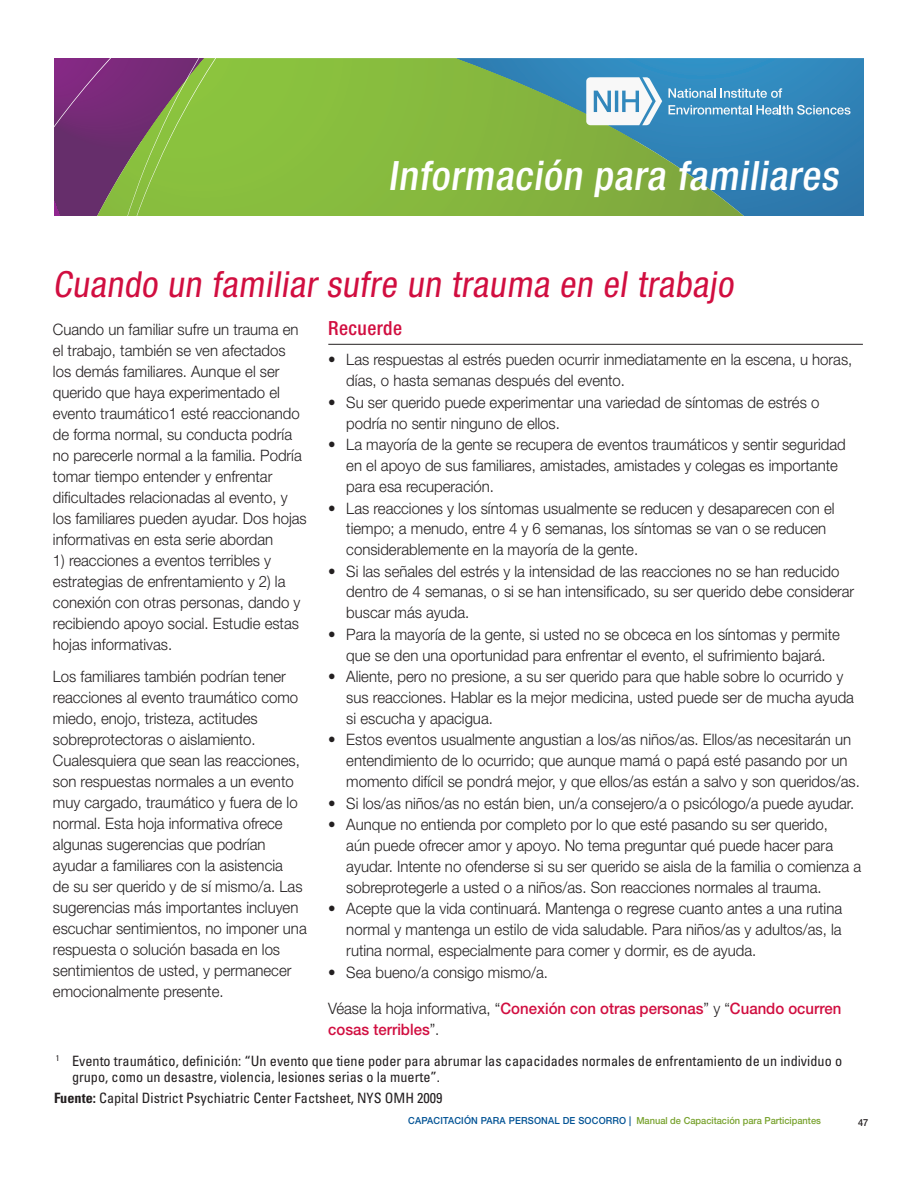
<style>
.page{position:relative;width:918px;height:1188px;background:#fff}
.page>*{position:absolute;margin:0;border:0;box-sizing:border-box;transform-origin:0 0}
.t1{font:500 condensed 40.5px "Helvetica Neue LT Std";color:#fff}
.t2{font:condensed 36px "Helvetica Neue LT Std";color:#d10e40}
.t3{font:500 condensed 19.5px "Helvetica Neue LT Std";letter-spacing:.02em;color:#d10e40}
.t4{font:300 15.75px/21px "Helvetica Neue LT Std";color:#231f20;scale:.95 1}
.t5{font:500 15.75px/21px "Helvetica Neue LT Std";color:#d10e40;scale:.95 1}
.t6{font:condensed 14.25px/16.5px "Univers";color:#231f20}
.t7{font:500 9.75px "Helvetica Neue LT Std";color:#78a22d;scale:.95 1}
.t8{font:500 9.75px "Helvetica Neue LT Std";color:#231f20;scale:.95 1}
.s1{font-weight:300;color:#231f20}
.s2{font-weight:700}
.s3{color:#005294}
</style>
<div class="page">
<svg style="left:54px;top:58px;width:810px;height:158px;background:#6f9c6b"></svg>
<hr style="left:328px;top:344px;width:535px;height:1px;background:#231f20">
<p class="t1" style="left:388px;top:151px;width:458px">Información para familiares</p>
<p class="t2" style="left:53px;top:263px;width:687px">Cuando un familiar sufre un trauma en el trabajo</p>
<p class="t4" style="left:53px;top:319px;width:269px">Cuando un familiar sufre un trauma en el trabajo, también se ven afectados los demás familiares. Aunque el ser querido que haya experimentado el evento traumático1 esté reaccionando de forma normal, su conducta podría no parecerle normal a la familia. Podría tomar tiempo entender y enfrentar dificultades relacionadas al evento, y los familiares pueden ayudar. Dos hojas informativas en esta serie abordan</p>
<p class="t4" style="left:53px;top:550px;width:262px">1) reacciones a eventos terribles y estrategias de enfrentamiento y 2) la conexión con otras personas, dando y recibiendo apoyo social. Estudie estas hojas informativas.</p>
<p class="t4" style="left:53px;top:666px;width:269px">Los familiares también podrían tener reacciones al evento traumático como miedo, enojo, tristeza, actitudes sobreprotectoras o aislamiento.<br>Cualesquiera que sean las reacciones, son respuestas normales a un evento muy cargado, traumático y fuera de lo normal. Esta hoja informativa ofrece algunas sugerencias que podrían ayudar a familiares con la asistencia<br>de su ser querido y de sí mismo/a. Las sugerencias más importantes incluyen escuchar sentimientos, no imponer una respuesta o solución basada en los sentimientos de usted, y permanecer emocionalmente presente.</p>
<p class="t3" style="left:328px;top:316px;width:75px">Recuerde</p>
<p class="t4" style="left:346px;top:349px;width:534px;text-indent:-18px">• Las respuestas al estrés pueden ocurrir inmediatamente en la escena, u horas, días, o hasta semanas después del evento.</p>
<p class="t4" style="left:346px;top:392px;width:499px;text-indent:-18px">• Su ser querido puede experimentar una variedad de síntomas de estrés o podría no sentir ninguno de ellos.</p>
<p class="t4" style="left:346px;top:434px;width:527px;text-indent:-18px">• La mayoría de la gente se recupera de eventos traumáticos y sentir seguridad en el apoyo de sus familiares, amistades, amistades y colegas es importante para esa recuperación.</p>
<p class="t4" style="left:346px;top:497px;width:516px;text-indent:-18px">• Las reacciones y los síntomas usualmente se reducen y desaparecen con el tiempo; a menudo, entre 4 y 6 semanas, los síntomas se van o se reducen considerablemente en la mayoría de la gente.</p>
<p class="t4" style="left:346px;top:560px;width:536px;text-indent:-18px">• Si las señales del estrés y la intensidad de las reacciones no se han reducido dentro de 4 semanas, o si se han intensificado, su ser querido debe considerar buscar más ayuda.</p>
<p class="t4" style="left:328px;top:624px;width:540px;text-align:center">• Para la mayoría de la gente, si usted no se obceca en los síntomas y permite que se den una oportunidad para enfrentar el evento, el sufrimiento bajará.</p>
<p class="t4" style="left:346px;top:666px;width:536px;text-indent:-18px">• Aliente, pero no presione, a su ser querido para que hable sobre lo ocurrido y sus reacciones. Hablar es la mejor medicina, usted puede ser de mucha ayuda si escucha y apacigua.</p>
<p class="t4" style="left:346px;top:729px;width:542px;text-indent:-18px">• Estos eventos usualmente angustian a los/as niños/as. Ellos/as necesitarán un entendimiento de lo ocurrido; que aunque mamá o papá esté pasando por un momento difícil se pondrá mejor, y que ellos/as están a salvo y son queridos/as.</p>
<p class="t4" style="left:328px;top:792px;width:555px">• Si los/as niños/as no están bien, un/a consejero/a o psicólogo/a puede ayudar.</p>
<p class="t4" style="left:346px;top:814px;width:544px;text-indent:-18px">• Aunque no entienda por completo por lo que esté pasando su ser querido,<br>aún puede ofrecer amor y apoyo. No tema preguntar qué puede hacer para ayudar. Intente no ofenderse si su ser querido se aisla de la familia o comienza a sobreprotegerle a usted o a niños/as. Son reacciones normales al trauma.</p>
<p class="t4" style="left:346px;top:898px;width:524px;text-align:justify;text-indent:-18px">• Acepte que la vida continuará. Mantenga o regrese cuanto antes a una rutina normal y mantenga un estilo de vida saludable. Para niños/as y adultos/as, la rutina normal, especialmente para comer y dormir, es de ayuda.</p>
<p class="t4" style="left:328px;top:961px;width:233px">• Sea bueno/a consigo mismo/a.</p>
<p class="t5" style="left:328px;top:998px;width:542px"><span class="s1">Véase la hoja informativa, “</span>Conexión con otras personas<span class="s1">” y “</span>Cuando ocurren cosas terribles<span class="s1">”.</span></p>
<p class="t6" style="left:72px;top:1052px;width:772px;text-indent:-16px"><sup>1</sup> Evento traumático, definición: “Un evento que tiene poder para abrumar las capacidades normales de enfrentamiento de un individuo o grupo, como un desastre, violencia, lesiones serias o la muerte”.</p>
<p class="t6" style="left:54px;top:1090px;width:390px"><span class="s2">Fuente:</span> Capital District Psychiatric Center Factsheet, NYS OMH 2009</p>
<p class="t7" style="left:408px;top:1115px;width:436px"><span class="s3">CAPACITACIÓN PARA PERSONAL DE SOCORRO |</span> Manual de Capacitación para Participantes</p>
<p class="t8" style="left:858px;top:1117px;width:12px">47</p>
</div>
